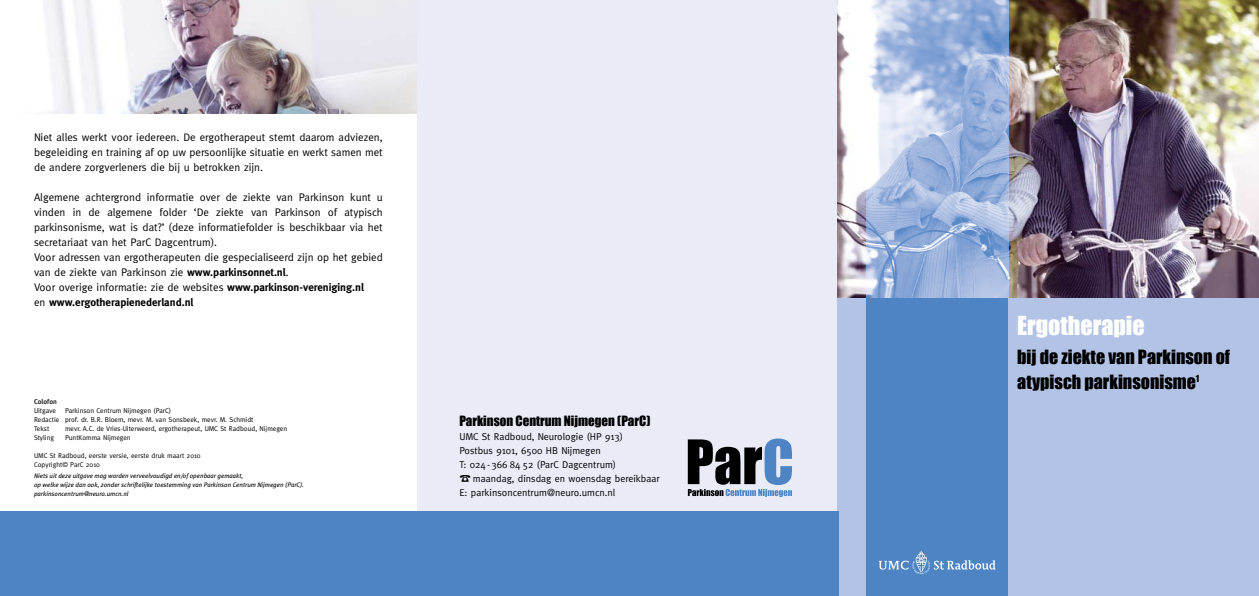
<style>
.page{position:relative;width:1259px;height:596px;background:#fff}
.page>*{position:absolute;margin:0;border:0;box-sizing:border-box;transform-origin:0 0}
.t1{font:24px "Impact";color:#fff}
.t2{font:18px/25px "Impact";color:#000}
.t3{font:13px "Impact";color:#000}
.t4{font:11px/15px "Meta";color:#000;text-align:justify}
.t5{font:10px "Meta";color:#000}
.t6{font:7px/9px "Meta";color:#000}
.t7{font:500 7px "Meta Plus";color:#000}
.t8{font:italic 6.5px/9px "Meta Plus";color:#000}
.s1{font-weight:700}
</style>
<div class="page">
<div style="left:417px;top:0;width:421px;height:522px;background:#e9ecf7"></div>
<div style="left:838px;top:298px;width:421px;height:297px;background:#b3c3e5"></div>
<div style="left:866px;top:298px;width:142px;height:297px;background:#4e84c4"></div>
<div style="left:0;top:511px;width:838px;height:84px;background:#4e84c4"></div>
<svg style="left:688px;top:438px;width:104px;height:58px"></svg>
<img style="left:44px;top:0;width:373px;height:113px">
<svg style="left:878px;top:551px;width:117px;height:23px"></svg>
<img style="left:838px;top:0;width:421px;height:298px">
<img style="left:866px;top:0;width:142px;height:298px">
<p class="t4" style="left:34px;top:130px;width:350px">Niet alles werkt voor iedereen. De ergotherapeut stemt daarom adviezen, begeleiding en training af op uw persoonlijke situatie en werkt samen met de andere zorgverleners die bij u betrokken zijn.</p>
<p class="t4" style="left:34px;top:190px;width:350px;text-align:left">Algemene achtergrond informatie over de ziekte van Parkinson kunt u vinden in de algemene folder ‘De ziekte van Parkinson of atypisch parkinsonisme, wat is dat?’ (deze informatiefolder is beschikbaar via het secretariaat van het ParC Dagcentrum).<br>Voor adressen van ergotherapeuten die gespecialiseerd zijn op het gebied van de ziekte van Parkinson zie <span class="s1">www.parkinsonnet.nl</span>.<br>Voor overige informatie: zie de websites <span class="s1">www.parkinson-vereniging.nl<br></span>en <span class="s1">www.ergotherapienederland.nl</span></p>
<p class="t7" style="left:34px;top:397px;width:24px">Colofon</p>
<p class="t6" style="left:34px;top:406px;width:24px">Uitgave</p>
<p class="t6" style="left:34px;top:406px;width:221px;text-indent:31px">Parkinson Centrum Nijmegen (ParC)<br>Redactie prof. dr. B.R. Bloem, mevr. M. van Sonsbeek, mevr. M. Schmidt<br>Tekst</p>
<p class="t6" style="left:65px;top:424px;width:224px">mevr. A.C. de Vries-Uiterweerd, ergotherapeut, UMC St Radboud, Nijmegen</p>
<p class="t6" style="left:34px;top:433px;width:22px">Styling</p>
<p class="t6" style="left:65px;top:433px;width:67px">PuntKomma Nijmegen</p>
<p class="t6" style="left:34px;top:451px;width:168px">UMC St Radboud, eerste versie, eerste druk maart 2010<br>Copyright© ParC 2010</p>
<p class="t8" style="left:34px;top:471px;width:271px">Niets uit deze uitgave mag worden verveelvoudigd en/of openbaar gemaakt,<br>op welke wijze dan ook, zonder schriftelijke toestemming van Parkinson Centrum Nijmegen (ParC). parkinsoncentrum@neuro.umcn.nl</p>
<p class="t3" style="left:459px;top:413px;width:192px">Parkinson Centrum Nijmegen (ParC)</p>
<p class="t5" style="left:459px;top:430px;width:165px">UMC St Radboud, Neurologie (HP 913)</p>
<p class="t5" style="left:459px;top:444px;width:143px">Postbus 9101, 6500 HB Nijmegen</p>
<p class="t5" style="left:459px;top:458px;width:158px">T: 024 - 366 84 52 (ParC Dagcentrum)</p>
<p class="t5" style="left:473px;top:472px;width:188px">maandag, dinsdag en woensdag bereikbaar</p>
<p class="t5" style="left:459px;top:486px;width:157px">E: parkinsoncentrum@neuro.umcn.nl</p>
<h1 class="t1" style="left:1017px;top:310px;width:129px">Ergotherapie</h1>
<h2 class="t2" style="left:1017px;top:344px;width:214px">bij de ziekte van Parkinson of atypisch parkinsonisme<sup>1</sup></h2>
</div>
